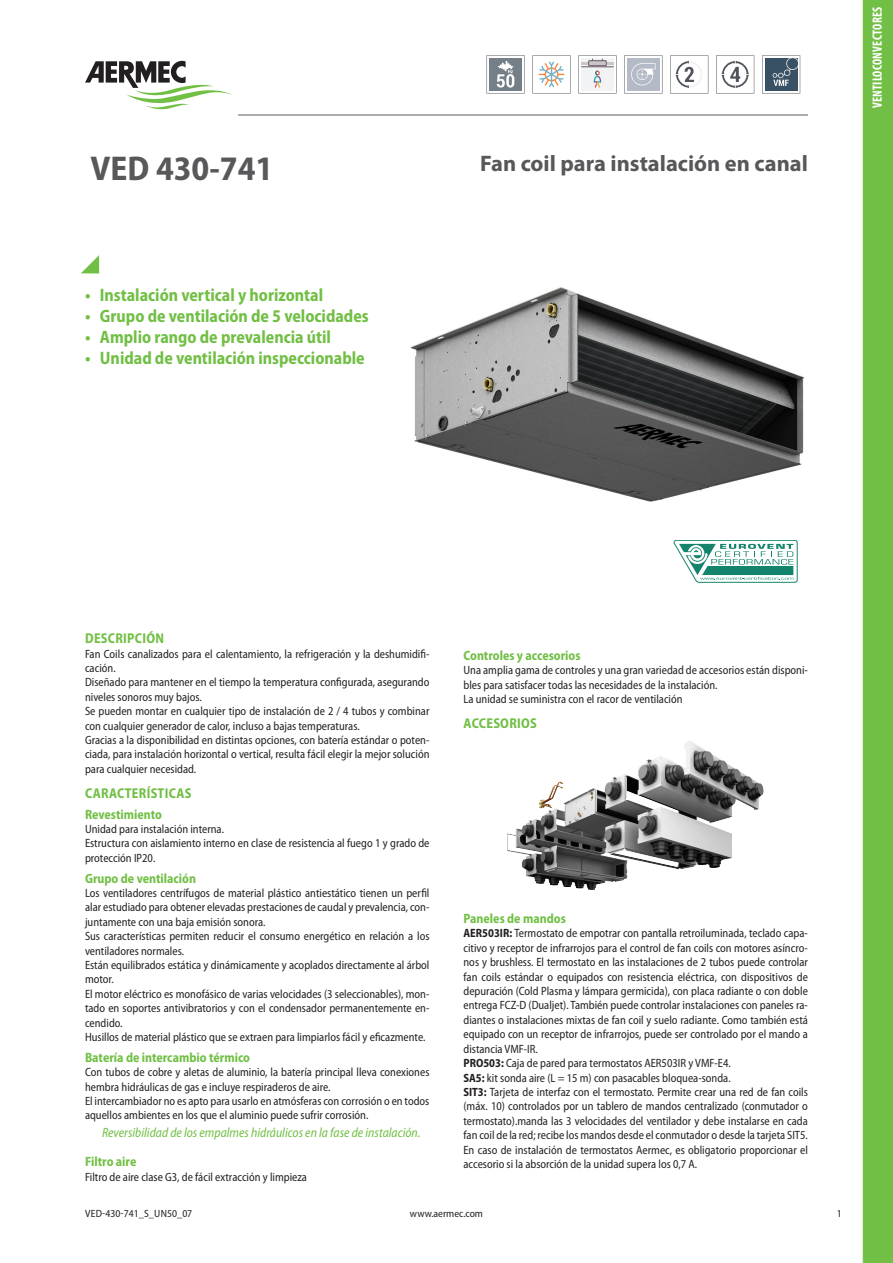
<style>
.page{position:relative;width:893px;height:1263px;background:#fff}
.page>*{position:absolute;margin:0;border:0;box-sizing:border-box;transform-origin:0 0}
.grandezza{font:700 semi-condensed 34.5px "Myriad Pro";color:#57585a}
.descrizione{font:700 22.5px "Myriad Pro";color:#57585a}
.t1{font:700 semi-condensed 18px "Myriad Pro";color:#71bf44;scale:.95 1}
.t2{font:700 semi-condensed 14.25px "Myriad Pro";letter-spacing:.02em;color:#71bf44;scale:.95 1}
.t3{font:700 semi-condensed 13.5px "Myriad Pro";color:#71bf44;scale:.95 1}
.t4{font:italic semi-condensed 13.5px "Myriad Pro";color:#71bf44;scale:.95 1}
.banda_es{font:700 condensed 13.5px "Myriad Pro";letter-spacing:.02em;color:#fff;scale:.95 1}
.normale_es{font:semi-condensed 12px/14.4px "Myriad Pro";color:#231f20;scale:.95 1}
.normaleInline_es{font:semi-condensed 12px/14.4px "Myriad Pro";color:#231f20;text-align:justify;scale:.95 1}
.t5{font:semi-condensed 10.5px "Myriad Pro";color:#231f20}
.s1{font-weight:700}
</style>
<div class="page">
<svg style="left:863px;top:0;width:30px;height:1263px;background:#71bf45"></svg>
<svg style="left:81px;top:255px;width:18px;height:18px"></svg>
<img style="left:508px;top:741px;width:256px;height:148px">
<hr style="left:238px;top:115px;width:570px;height:1px;background:#57585a">
<svg style="left:85px;top:61px;width:147px;height:48px"></svg>
<img style="left:410px;top:287px;width:394px;height:215px">
<svg style="left:486px;top:55px;width:39px;height:39px"></svg>
<svg style="left:532px;top:55px;width:39px;height:39px"></svg>
<svg style="left:578px;top:55px;width:39px;height:39px"></svg>
<svg style="left:624px;top:55px;width:38px;height:39px"></svg>
<svg style="left:670px;top:55px;width:38px;height:39px"></svg>
<svg style="left:716px;top:55px;width:38px;height:39px"></svg>
<svg style="left:762px;top:55px;width:38px;height:39px"></svg>
<svg style="left:674px;top:540px;width:123px;height:43px"></svg>
<p class="grandezza" style="left:91px;top:146px;width:184px">VED 430-741</p>
<p class="descrizione" style="left:480px;top:149px;width:329px">Fan coil para instalación en canal</p>
<p class="t1" style="left:85px;top:284px;width:252px">• Instalación vertical y horizontal</p>
<p class="t1" style="left:85px;top:305px;width:300px">• Grupo de ventilación de 5 velocidades</p>
<p class="t1" style="left:85px;top:326px;width:260px">• Amplio rango de prevalencia útil</p>
<p class="t1" style="left:85px;top:347px;width:296px">• Unidad de ventilación inspeccionable</p>
<p class="banda_es" style="left:869px;top:108px;width:109px;rotate:-90deg">VENTILOCONVECTORES</p>
<p class="t2" style="left:85px;top:629px;width:85px">DESCRIPCIÓN</p>
<p class="normale_es" style="left:85px;top:646px;width:364px">Fan Coils canalizados para el calentamiento, la refrigeración y la deshumidifi&shy;cación.</p>
<p class="normale_es" style="left:85px;top:675px;width:364px">Diseñado para mantener en el tiempo la temperatura configurada, asegurando niveles sonoros muy bajos.</p>
<p class="normale_es" style="left:85px;top:704px;width:364px">Se pueden montar en cualquier tipo de instalación de 2 / 4 tubos y combinar con cualquier generador de calor, incluso a bajas temperaturas.</p>
<p class="normale_es" style="left:85px;top:733px;width:364px;text-align:justify">Gracias a la disponibilidad en distintas opciones, con batería estándar o poten&shy;ciada, para instalación horizontal o vertical, resulta fácil elegir la mejor solución para cualquier necesidad.</p>
<p class="t2" style="left:85px;top:784px;width:113px">CARACTERÍSTICAS</p>
<p class="t3" style="left:85px;top:805px;width:83px">Revestimiento</p>
<p class="normale_es" style="left:85px;top:822px;width:148px">Unidad para instalación interna.</p>
<p class="normale_es" style="left:85px;top:836px;width:364px">Estructura con aislamiento interno en clase de resistencia al fuego 1 y grado de protección IP20.</p>
<p class="t3" style="left:85px;top:869px;width:118px">Grupo de ventilación</p>
<p class="normale_es" style="left:85px;top:885px;width:364px;text-align:justify">Los ventiladores centrífugos de material plástico antiestático tienen un perfil alar estudiado para obtener elevadas prestaciones de caudal y prevalencia, con&shy;juntamente con una baja emisión sonora.</p>
<p class="normale_es" style="left:85px;top:929px;width:364px">Sus características permiten reducir el consumo energético en relación a los ventiladores normales.</p>
<p class="normale_es" style="left:85px;top:957px;width:364px">Están equilibrados estática y dinámicamente y acoplados directamente al árbol motor.</p>
<p class="normale_es" style="left:85px;top:986px;width:364px;text-align:justify">El motor eléctrico es monofásico de varias velocidades (3 seleccionables), mon&shy;tado en soportes antivibratorios y con el condensador permanentemente en&shy;cendido.</p>
<p class="normale_es" style="left:85px;top:1029px;width:360px">Husillos de material plástico que se extraen para limpiarlos fácil y eficazmente.</p>
<p class="t3" style="left:85px;top:1048px;width:175px">Batería de intercambio térmico</p>
<p class="normale_es" style="left:85px;top:1065px;width:364px">Con tubos de cobre y aletas de aluminio, la batería principal lleva conexiones hembra hidráulicas de gas e incluye respiraderos de aire.</p>
<p class="normale_es" style="left:85px;top:1093px;width:364px">El intercambiador no es apto para usarlo en atmósferas con corrosión o en todos aquellos ambientes en los que el aluminio puede sufrir corrosión.</p>
<p class="t4" style="left:102px;top:1124px;width:337px">Reversibilidad de los empalmes hidráulicos en la fase de instalación.</p>
<p class="t3" style="left:85px;top:1153px;width:56px">Filtro aire</p>
<p class="normale_es" style="left:85px;top:1169px;width:235px">Filtro de aire clase G3, de fácil extracción y limpieza</p>
<p class="t3" style="left:463px;top:646px;width:125px">Controles y accesorios</p>
<p class="normale_es" style="left:463px;top:663px;width:364px">Una amplia gama de controles y una gran variedad de accesorios están disponi&shy;bles para satisfacer todas las necesidades de la instalación.</p>
<p class="normale_es" style="left:463px;top:691px;width:232px">La unidad se suministra con el racor de ventilación</p>
<p class="t2" style="left:464px;top:714px;width:79px">ACCESORIOS</p>
<p class="t3" style="left:463px;top:910px;width:109px">Paneles de mandos</p>
<p class="normaleInline_es" style="left:463px;top:926px;width:364px"><span class="s1">AER503IR:</span> Termostato de empotrar con pantalla retroiluminada, teclado capa&shy;citivo y receptor de infrarrojos para el control de fan coils con motores asíncro&shy;nos y brushless. El termostato en las instalaciones de 2 tubos puede controlar fan coils estándar o equipados con resistencia eléctrica, con dispositivos de depuración (Cold Plasma y lámpara germicida), con placa radiante o con doble entrega FCZ-D (Dualjet). También puede controlar instalaciones con paneles ra&shy;diantes o instalaciones mixtas de fan coil y suelo radiante. Como también está equipado con un receptor de infrarrojos, puede ser controlado por el mando a distancia VMF-IR.</p>
<p class="normaleInline_es" style="left:463px;top:1056px;width:283px"><span class="s1">PRO503:</span> Caja de pared para termostatos AER503IR y VMF-E4.</p>
<p class="normaleInline_es" style="left:463px;top:1070px;width:283px"><span class="s1">SA5:</span> kit sonda aire (L = 15 m) con pasacables bloquea-sonda.</p>
<p class="normaleInline_es" style="left:463px;top:1084px;width:364px"><span class="s1">SIT3:</span> Tarjeta de interfaz con el termostato. Permite crear una red de fan coils (máx. 10) controlados por un tablero de mandos centralizado (conmutador o termostato).manda las 3 velocidades del ventilador y debe instalarse en cada fan coil de la red; recibe los mandos desde el conmutador o desde la tarjeta SIT5.<br>En caso de instalación de termostatos Aermec, es obligatorio proporcionar el accesorio si la absorción de la unidad supera los 0,7 A.</p>
<p class="t5" style="left:85px;top:1207px;width:109px">VED-430-741_S_UN50_07</p>
<p class="t5" style="left:410px;top:1207px;width:75px">www.aermec.com</p>
<p class="t5" style="left:837px;top:1207px;width:6px">1</p>
</div>
